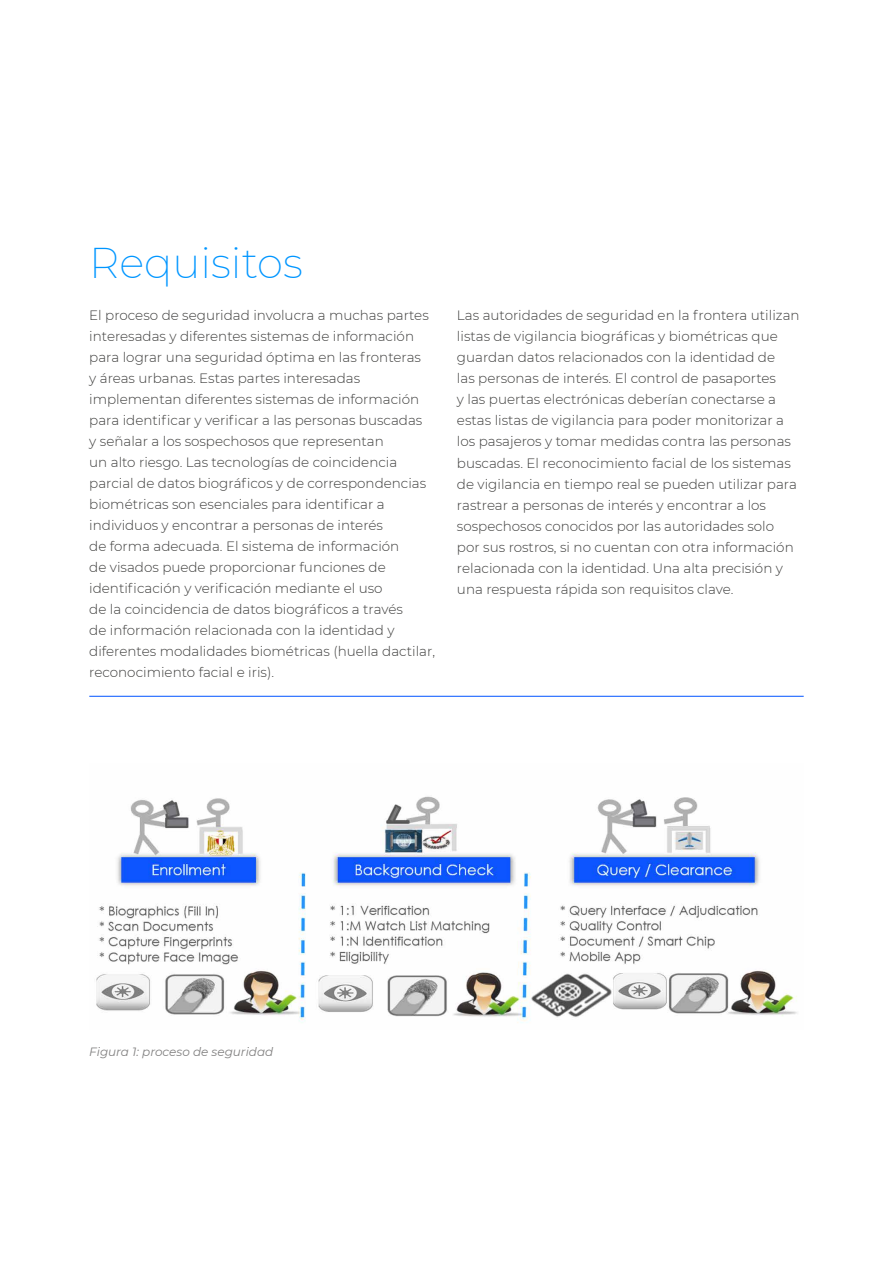
<style>
.page{position:relative;width:893px;height:1263px;background:#fff}
.page>*{position:absolute;margin:0;border:0;box-sizing:border-box;transform-origin:0 0}
.t1{font:200 42px "Montserrat";color:#0096ff}
.t2{font:300 13.5px/21px "Montserrat";color:#3c3c3b}
.t3{font:italic 12px "Montserrat";color:#818080}
</style>
<div class="page">
<img style="left:96px;top:796px;width:701px;height:227px">
<hr style="left:89px;top:696px;width:715px;height:1px;background:#0054ff">
<h1 class="t1" style="left:89px;top:235px;width:215px">Requisitos</h1>
<p class="t2" style="left:89px;top:305px;width:347px">El proceso de seguridad involucra a muchas partes interesadas y diferentes sistemas de información para lograr una seguridad óptima en las fronteras<br>y áreas urbanas. Estas partes interesadas implementan diferentes sistemas de información para identificar y verificar a las personas buscadas<br>y señalar a los sospechosos que representan<br>un alto riesgo. Las tecnologías de coincidencia parcial de datos biográficos y de correspondencias biométricas son esenciales para identificar a individuos y encontrar a personas de interés<br>de forma adecuada. El sistema de información<br>de visados puede proporcionar funciones de identificación y verificación mediante el uso<br>de la coincidencia de datos biográficos a través<br>de información relacionada con la identidad y diferentes modalidades biométricas (huella dactilar, reconocimiento facial e iris).</p>
<p class="t2" style="left:457px;top:305px;width:344px">Las autoridades de seguridad en la frontera utilizan listas de vigilancia biográficas y biométricas que guardan datos relacionados con la identidad de<br>las personas de interés. El control de pasaportes<br>y las puertas electrónicas deberían conectarse a estas listas de vigilancia para poder monitorizar a los pasajeros y tomar medidas contra las personas buscadas. El reconocimiento facial de los sistemas de vigilancia en tiempo real se pueden utilizar para rastrear a personas de interés y encontrar a los sospechosos conocidos por las autoridades solo por sus rostros, si no cuentan con otra información relacionada con la identidad. Una alta precisión y una respuesta rápida son requisitos clave.</p>
<p class="t3" style="left:89px;top:1044px;width:186px">Figura 1: proceso de seguridad</p>
</div>
